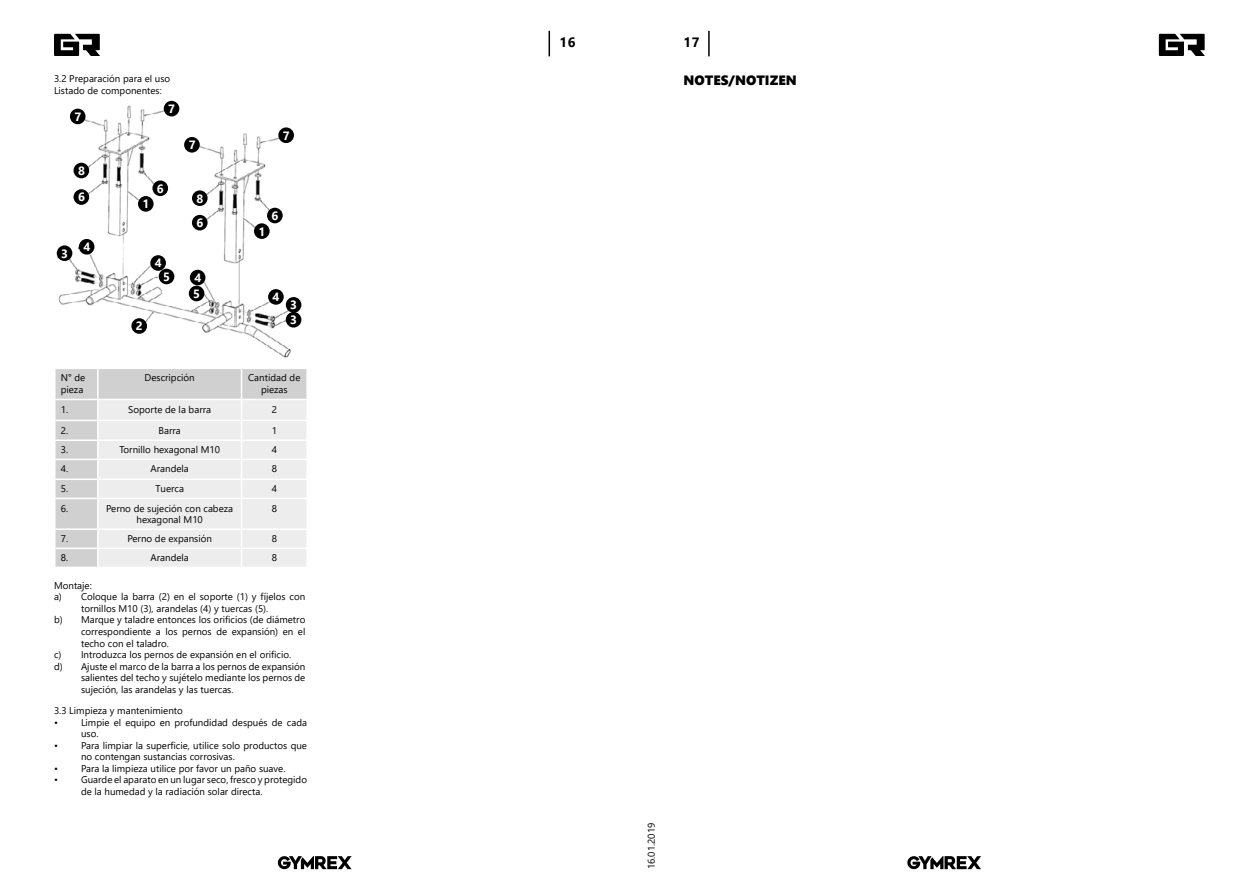
<style>
.page{position:relative;width:1259px;height:893px;background:#fff}
.page>*{position:absolute;margin:0;border:0;box-sizing:border-box;transform-origin:0 0}
.t1{font:13.5px "Segoe UI Black";color:#000}
.t2{font:700 13.5px "Segoe UI";color:#000}
.t3{font:700 12px/24.5px "Segoe UI";color:#fff}
.t4{font:9.75px/11.6px "Segoe UI";color:#000}
</style>
<div class="page">
<div style="left:56px;top:369px;width:250px;height:198px;background:#d0d0d0"></div>
<hr style="left:54px;top:399px;width:44px;height:1px;background:#fff">
<hr style="left:54px;top:420px;width:44px;height:1px;background:#fff">
<hr style="left:54px;top:440px;width:44px;height:1px;background:#fff">
<hr style="left:54px;top:459px;width:44px;height:1px;background:#fff">
<hr style="left:54px;top:479px;width:44px;height:1px;background:#fff">
<svg style="left:55px;top:421px;width:1px;height:77px"></svg>
<hr style="left:54px;top:498px;width:44px;height:1px;background:#fff">
<hr style="left:54px;top:528px;width:44px;height:2px;background:#fff">
<hr style="left:54px;top:548px;width:44px;height:1px;background:#fff">
<svg style="left:55px;top:530px;width:1px;height:37px"></svg>
<hr style="left:97px;top:369px;width:2px;height:30px;background:#fff">
<hr style="left:241px;top:369px;width:1px;height:30px;background:#fff">
<div style="left:97px;top:399px;width:209px;height:168px;background:#ededed"></div>
<svg style="left:54px;top:34px;width:46px;height:22px"></svg>
<svg style="left:1158px;top:34px;width:47px;height:22px"></svg>
<hr style="left:548px;top:31px;width:2px;height:25px;background:#000">
<svg style="left:708px;top:31px;width:1px;height:25px"></svg>
<svg style="left:907px;top:856px;width:74px;height:13px"></svg>
<svg style="left:278px;top:856px;width:74px;height:13px"></svg>
<img style="left:56px;top:103px;width:246px;height:255px">
<div style="left:152px;top:180px;width:16px;height:16px;background:#000;border-radius:50%"></div>
<div style="left:70px;top:109px;width:16px;height:15px;background:#000;border-radius:50%"></div>
<div style="left:164px;top:101px;width:15px;height:15px;background:#000;border-radius:50%"></div>
<div style="left:74px;top:163px;width:15px;height:15px;background:#000;border-radius:50%"></div>
<div style="left:74px;top:189px;width:15px;height:16px;background:#000;border-radius:50%"></div>
<div style="left:184px;top:137px;width:16px;height:16px;background:#000;border-radius:50%"></div>
<div style="left:192px;top:190px;width:16px;height:16px;background:#000;border-radius:50%"></div>
<div style="left:192px;top:215px;width:16px;height:15px;background:#000;border-radius:50%"></div>
<div style="left:278px;top:127px;width:16px;height:16px;background:#000;border-radius:50%"></div>
<div style="left:138px;top:196px;width:16px;height:16px;background:#000;border-radius:50%"></div>
<div style="left:254px;top:223px;width:16px;height:16px;background:#000;border-radius:50%"></div>
<div style="left:267px;top:208px;width:16px;height:15px;background:#000;border-radius:50%"></div>
<div style="left:57px;top:245px;width:15px;height:16px;background:#000;border-radius:50%"></div>
<div style="left:79px;top:239px;width:15px;height:16px;background:#000;border-radius:50%"></div>
<div style="left:131px;top:318px;width:16px;height:16px;background:#000;border-radius:50%"></div>
<div style="left:150px;top:255px;width:16px;height:16px;background:#000;border-radius:50%"></div>
<div style="left:159px;top:269px;width:15px;height:15px;background:#000;border-radius:50%"></div>
<div style="left:190px;top:270px;width:15px;height:15px;background:#000;border-radius:50%"></div>
<div style="left:189px;top:286px;width:15px;height:15px;background:#000;border-radius:50%"></div>
<div style="left:268px;top:289px;width:16px;height:16px;background:#000;border-radius:50%"></div>
<div style="left:286px;top:297px;width:15px;height:16px;background:#000;border-radius:50%"></div>
<div style="left:286px;top:312px;width:15px;height:16px;background:#000;border-radius:50%"></div>
<p class="t4" style="left:54px;top:72px;width:118px">3.2 Preparación para el uso<br>Listado de componentes:</p>
<p class="t3" style="left:74px;top:103px;width:8px">7</p>
<p class="t3" style="left:78px;top:157px;width:8px">8</p>
<p class="t3" style="left:78px;top:184px;width:8px">6</p>
<p class="t3" style="left:61px;top:240px;width:8px">3</p>
<p class="t3" style="left:83px;top:234px;width:8px">4</p>
<p class="t3" style="left:168px;top:96px;width:8px">7</p>
<p class="t3" style="left:142px;top:191px;width:8px">1</p>
<p class="t3" style="left:157px;top:175px;width:8px">6</p>
<p class="t3" style="left:155px;top:250px;width:8px">4</p>
<p class="t3" style="left:189px;top:132px;width:8px">7</p>
<p class="t3" style="left:196px;top:185px;width:8px">8<br>6</p>
<p class="t3" style="left:136px;top:313px;width:8px">2</p>
<p class="t3" style="left:163px;top:263px;width:8px">5</p>
<p class="t3" style="left:193px;top:269px;width:9px;line-height:15.9px">4<br>5</p>
<p class="t3" style="left:283px;top:122px;width:8px">7</p>
<p class="t3" style="left:258px;top:218px;width:8px">1</p>
<p class="t3" style="left:271px;top:202px;width:8px">6</p>
<p class="t3" style="left:273px;top:284px;width:8px">4</p>
<p class="t3" style="left:290px;top:297px;width:8px;line-height:14.9px">3<br>3</p>
<p class="t4" style="left:61px;top:371px;width:26px;line-height:12px">N° de pieza</p>
<p class="t4" style="left:145px;top:371px;width:52px">Descripción</p>
<p class="t4" style="left:248px;top:371px;width:54px;line-height:12px;text-align:center">Cantidad de piezas</p>
<p class="t4" style="left:61px;top:402px;width:9px">1.</p>
<p class="t4" style="left:128px;top:402px;width:84px">Soporte de la barra</p>
<p class="t4" style="left:272px;top:402px;width:7px">2</p>
<p class="t4" style="left:61px;top:423px;width:9px">2.</p>
<p class="t4" style="left:158px;top:423px;width:24px">Barra</p>
<p class="t4" style="left:272px;top:423px;width:7px">1</p>
<p class="t4" style="left:61px;top:443px;width:9px">3.</p>
<p class="t4" style="left:119px;top:443px;width:102px">Tornillo hexagonal M10</p>
<p class="t4" style="left:272px;top:443px;width:7px">4</p>
<p class="t4" style="left:61px;top:462px;width:9px">4.</p>
<p class="t4" style="left:150px;top:462px;width:40px">Arandela</p>
<p class="t4" style="left:272px;top:462px;width:7px">8</p>
<p class="t4" style="left:61px;top:482px;width:9px">5.</p>
<p class="t4" style="left:155px;top:482px;width:30px">Tuerca</p>
<p class="t4" style="left:272px;top:482px;width:7px">4</p>
<p class="t4" style="left:61px;top:501px;width:9px">6.</p>
<p class="t4" style="left:106px;top:501px;width:128px;text-align:center">Perno de sujeción con cabeza hexagonal M10</p>
<p class="t4" style="left:272px;top:501px;width:7px">8</p>
<p class="t4" style="left:61px;top:532px;width:9px">7.</p>
<p class="t4" style="left:127px;top:532px;width:86px">Perno de expansión</p>
<p class="t4" style="left:272px;top:532px;width:7px">8</p>
<p class="t4" style="left:61px;top:551px;width:9px">8.</p>
<p class="t4" style="left:150px;top:551px;width:40px">Arandela</p>
<p class="t4" style="left:272px;top:551px;width:7px">8</p>
<p class="t4" style="left:54px;top:579px;width:39px">Montaje:</p>
<p class="t4" style="left:54px;top:590px;width:253px">a) Coloque la barra (2) en el soporte (1) y fíjelos con</p>
<p class="t4" style="left:81px;top:602px;width:189px">tornillos M10 (3), arandelas (4) y tuercas (5).</p>
<p class="t4" style="left:54px;top:613px;width:253px">b) Marque y taladre entonces los orificios (de diámetro</p>
<p class="t4" style="left:81px;top:625px;width:226px">correspondiente a los pernos de expansión) en el</p>
<p class="t4" style="left:81px;top:636px;width:89px">techo con el taladro.</p>
<p class="t4" style="left:54px;top:648px;width:239px">c) Introduzca los pernos de expansión en el orificio.</p>
<p class="t4" style="left:54px;top:660px;width:253px">d) Ajuste el marco de la barra a los pernos de expansión</p>
<p class="t4" style="left:81px;top:671px;width:226px">salientes del techo y sujételo mediante los pernos de</p>
<p class="t4" style="left:81px;top:683px;width:154px">sujeción, las arandelas y las tuercas.</p>
<p class="t4" style="left:54px;top:704px;width:130px">3.3 Limpieza y mantenimiento</p>
<p class="t4" style="left:81px;top:716px;width:227px;text-indent:-27px">• Limpie el equipo en profundidad después de cada uso.</p>
<p class="t4" style="left:81px;top:739px;width:227px;text-indent:-27px">• Para limpiar la superficie, utilice solo productos que no contengan sustancias corrosivas.</p>
<p class="t4" style="left:54px;top:762px;width:233px">• Para la limpieza utilice por favor un paño suave.</p>
<p class="t4" style="left:81px;top:773px;width:227px;text-indent:-27px">• Guarde el aparato en un lugar seco, fresco y protegido de la humedad y la radiación solar directa.</p>
<h1 class="t2" style="left:559px;top:30px;width:17px">16</h1>
<h1 class="t2" style="left:683px;top:30px;width:17px">17</h1>
<h1 class="t1" style="left:683px;top:71px;width:115px">NOTES/NOTIZEN</h1>
<p class="t4" style="left:644px;top:869px;width:48px;rotate:-90deg">16.01.2019</p>
</div>
